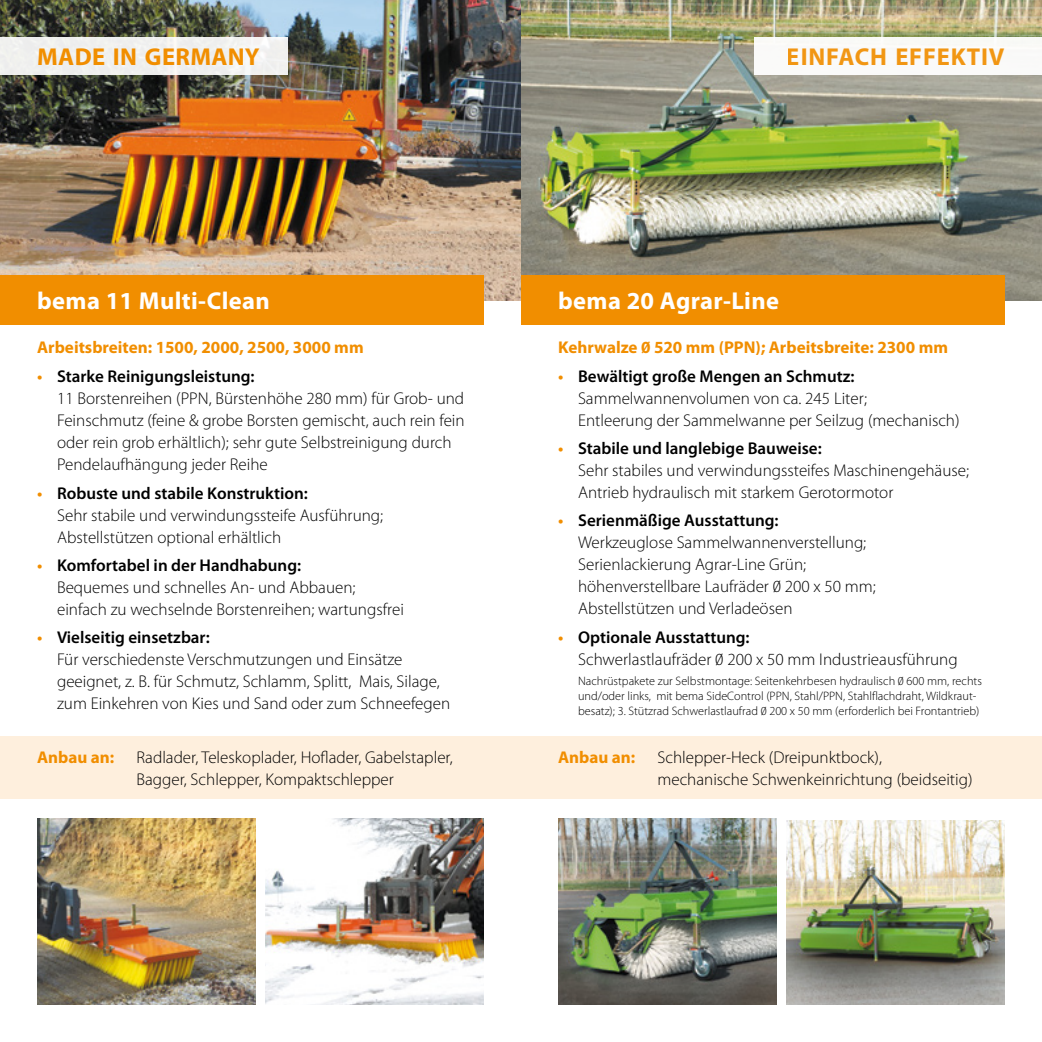
<style>
.page{position:relative;width:1042px;height:1042px;background:#fff}
.page>*{position:absolute;margin:0;border:0;box-sizing:border-box;transform-origin:0 0}
.t1{font:700 24.5px "Myriad Pro";letter-spacing:.015em;color:#fff}
.t2{font:700 24.5px "Myriad Pro";letter-spacing:.035em;color:#f18e00}
.t3{font:700 24.5px "Myriad Pro";letter-spacing:.015em;color:#f18e00}
.t4{font:300 17.15px/21.9px "Myriad Pro";color:#000}
.t5{font:700 17.15px "Myriad Pro";color:#f18e00}
.t6{font:300 12.25px/14.7px "Myriad Pro";color:#000}
.s1{font-weight:600;color:#f18e00}
.s2{font-weight:600}
</style>
<div class="page">
<img style="left:0;top:0;width:1042px;height:300px">
<img style="left:37px;top:819px;width:218px;height:186px">
<img style="left:265px;top:819px;width:219px;height:186px">
<img style="left:558px;top:819px;width:218px;height:186px">
<img style="left:786px;top:820px;width:219px;height:185px">
<div style="left:0;top:737px;width:1042px;height:62px;background:#feefdd"></div>
<div style="left:521px;top:275px;width:484px;height:50px;background:#f18e00"></div>
<div style="left:0;top:275px;width:484px;height:50px;background:#f18e00"></div>
<div style="left:0;top:37px;width:288px;height:37px;background:#f0f0ef"></div>
<div style="left:754px;top:37px;width:288px;height:37px;background:#fff"></div>
<h1 class="t3" style="left:37px;top:41px;width:224px">MADE IN GERMANY</h1>
<h1 class="t2" style="left:787px;top:41px;width:219px">EINFACH EFFEKTIV</h1>
<h1 class="t1" style="left:37px;top:284px;width:234px">bema 11 Multi-Clean</h1>
<p class="t5" style="left:37px;top:336px;width:328px">Arbeitsbreiten: 1500, 2000, 2500, 3000 mm</p>
<p class="t4" style="left:57px;top:366px;width:409px;text-indent:-20px"><span class="s1">•</span> <span class="s2">Starke Reinigungsleistung:<br></span>11 Borstenreihen (PPN, Bürstenhöhe 280 mm) für Grob- und Feinschmutz (feine &amp; grobe Borsten gemischt, auch rein fein oder rein grob erhältlich); sehr gute Selbstreinigung durch Pendelaufhängung jeder Reihe</p>
<p class="t4" style="left:57px;top:483px;width:327px;text-indent:-20px"><span class="s1">•</span> <span class="s2">Robuste und stabile Konstruktion:<br></span>Sehr stabile und verwindungssteife Ausführung;<br>Abstellstützen optional erhältlich</p>
<p class="t4" style="left:57px;top:554px;width:348px;text-indent:-20px"><span class="s1">•</span> <span class="s2">Komfortabel in der Handhabung:<br></span>Bequemes und schnelles An- und Abbauen; einfach zu wechselnde Borstenreihen; wartungsfrei</p>
<p class="t4" style="left:57px;top:626px;width:395px;text-indent:-20px"><span class="s1">•</span> <span class="s2">Vielseitig einsetzbar:<br></span>Für verschiedenste Verschmutzungen und Einsätze geeignet, z. B. für Schmutz, Schlamm, Splitt, Mais, Silage, zum Einkehren von Kies und Sand oder zum Schneefegen</p>
<p class="t5" style="left:37px;top:746px;width:79px">Anbau an:</p>
<p class="t4" style="left:136px;top:747px;width:318px">Radlader, Teleskoplader, Hoflader, Gabelstapler,<br>Bagger, Schlepper, Kompaktschlepper</p>
<h1 class="t1" style="left:558px;top:284px;width:222px">bema 20 Agrar-Line</h1>
<p class="t5" style="left:558px;top:336px;width:391px">Kehrwalze 0 520 mm (PPN); Arbeitsbreite: 2300 mm</p>
<p class="t4" style="left:578px;top:366px;width:383px;text-indent:-20px"><span class="s1">•</span> <span class="s2">Bewältigt große Mengen an Schmutz:<br></span>Sammelwannenvolumen von ca. 245 Liter;<br>Entleerung der Sammelwanne per Seilzug (mechanisch)</p>
<p class="t4" style="left:578px;top:438px;width:392px;text-indent:-20px"><span class="s1">•</span> <span class="s2">Stabile und langlebige Bauweise:<br></span>Sehr stabiles und verwindungssteifes Maschinengehäuse;<br>Antrieb hydraulisch mit starkem Gerotormotor</p>
<p class="t4" style="left:578px;top:510px;width:299px;text-indent:-20px"><span class="s1">•</span> <span class="s2">Serienmäßige Ausstattung:<br></span>Werkzeuglose Sammelwannenverstellung; Serienlackierung Agrar-Line Grün; höhenverstellbare Laufräder 0 200 x 50 mm; Abstellstützen und Verladeösen</p>
<p class="t4" style="left:578px;top:626px;width:381px;text-indent:-20px"><span class="s1">•</span> <span class="s2">Optionale Ausstattung:<br></span>Schwerlastlaufräder 0 200 x 50 mm Industrieausführung</p>
<p class="t6" style="left:578px;top:674px;width:405px">Nachrüstpakete zur Selbstmontage: Seitenkehrbesen hydraulisch 0 600 mm, rechts und/oder links, mit bema SideControl (PPN, Stahl/PPN, Stahlflachdraht, Wildkraut&shy;besatz); 3. Stützrad Schwerlastlaufrad 0 200 x 50 mm (erforderlich bei Frontantrieb)</p>
<p class="t5" style="left:558px;top:746px;width:79px">Anbau an:</p>
<p class="t4" style="left:657px;top:747px;width:317px">Schlepper-Heck (Dreipunktbock), mechanische Schwenkeinrichtung (beidseitig)</p>
</div>
